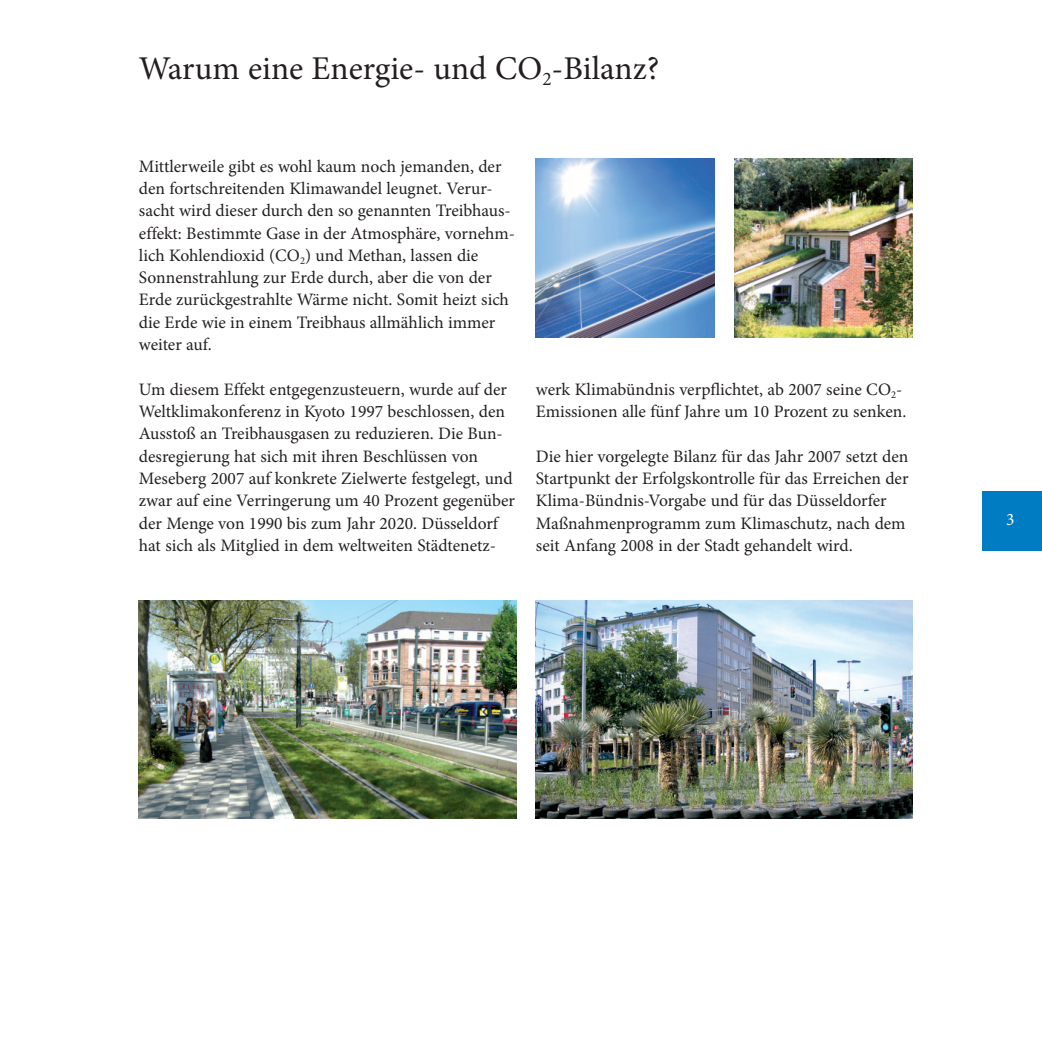
<style>
.page{position:relative;width:1042px;height:1042px;background:#fff}
.page>*{position:absolute;margin:0;border:0;box-sizing:border-box;transform-origin:0 0}
.t1{font:33.25px "Minion Pro";color:#231f20}
.t2{font:17.5px/22.4px "Minion Pro";color:#231f20}
.t3{font:17.5px "Minion Pro";color:#fff}
</style>
<div class="page">
<div style="left:982px;top:491px;width:60px;height:60px;background:#007cc2"></div>
<img style="left:536px;top:159px;width:178px;height:178px">
<img style="left:734px;top:159px;width:179px;height:178px">
<img style="left:139px;top:600px;width:377px;height:219px">
<img style="left:536px;top:600px;width:377px;height:219px">
<h2 class="t1" style="left:139px;top:55px;width:522px">Warum eine Energie- und CO<sub>2</sub>-Bilanz?</h2>
<p class="t2" style="left:139px;top:156px;width:377px">Mittlerweile gibt es wohl kaum noch jemanden, der den fortschreitenden Klimawandel leugnet. Verur&shy;sacht wird dieser durch den so genannten Treibhaus&shy;effekt: Bestimmte Gase in der Atmosphäre, vornehm&shy;lich Kohlendioxid (CO<sub>2</sub>) und Methan, lassen die Sonnenstrahlung zur Erde durch, aber die von der Erde zurückgestrahlte Wärme nicht. Somit heizt sich die Erde wie in einem Treibhaus allmählich immer weiter auf.</p>
<p class="t2" style="left:139px;top:380px;width:378px">Um diesem Effekt entgegenzusteuern, wurde auf der Weltklimakonferenz in Kyoto 1997 beschlossen, den Ausstoß an Treibhausgasen zu reduzieren. Die Bun&shy;desregierung hat sich mit ihren Beschlüssen von Meseberg 2007 auf konkrete Zielwerte festgelegt, und zwar auf eine Verringerung um 40 Prozent gegenüber der Menge von 1990 bis zum Jahr 2020. Düsseldorf hat sich als Mitglied in dem weltweiten Städtenetz-</p>
<p class="t2" style="left:536px;top:380px;width:372px">werk Klimabündnis verpflichtet, ab 2007 seine CO<sub>2</sub>-<br>Emissionen alle fünf Jahre um 10 Prozent zu senken.</p>
<p class="t2" style="left:536px;top:446px;width:374px">Die hier vorgelegte Bilanz für das Jahr 2007 setzt den Startpunkt der Erfolgskontrolle für das Erreichen der Klima-Bündnis-Vorgabe und für das Düsseldorfer Maßnahmenprogramm zum Klimaschutz, nach dem seit Anfang 2008 in der Stadt gehandelt wird.</p>
<p class="t3" style="left:1006px;top:512px;width:10px">3</p>
</div>
